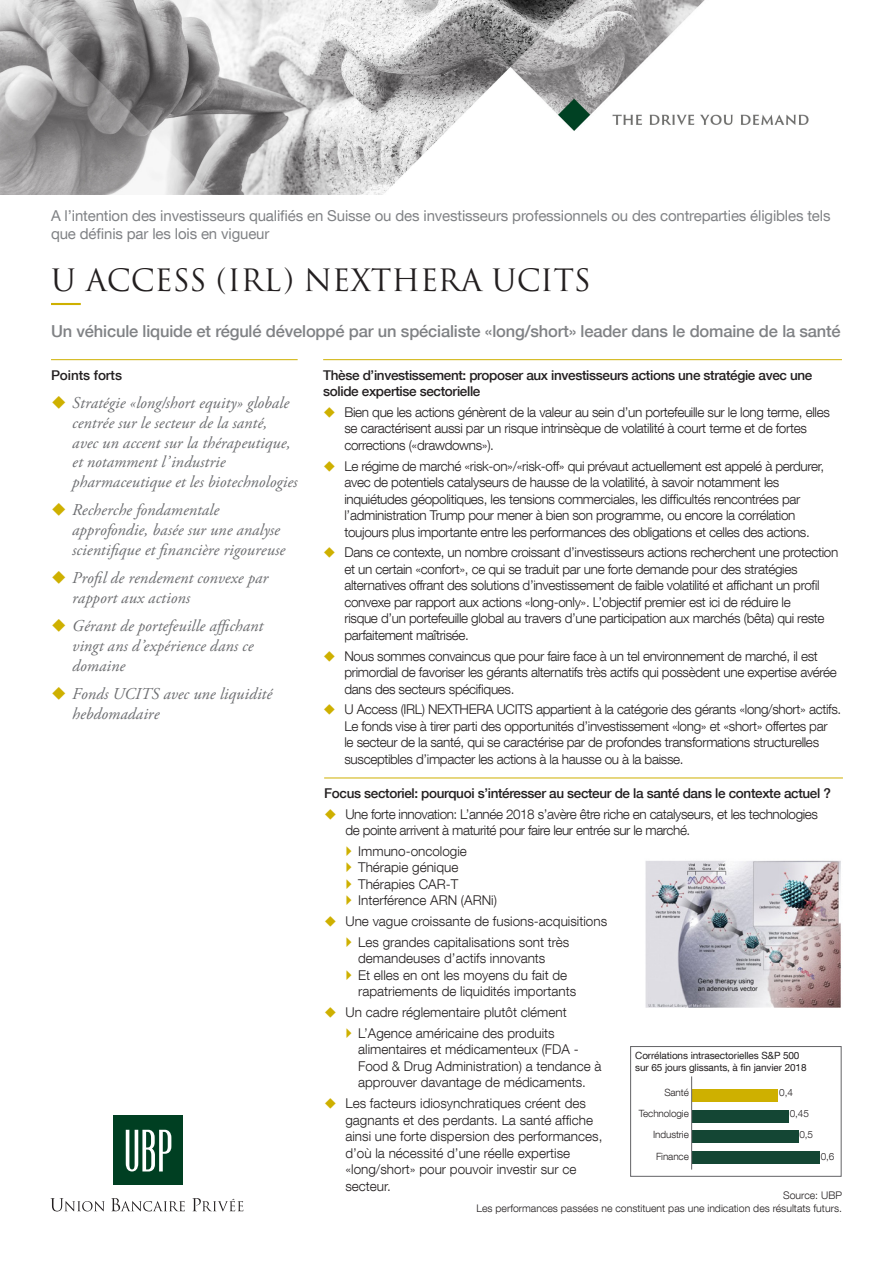
<style>
.page{position:relative;width:893px;height:1263px;background:#fff}
.page>*{position:absolute;margin:0;border:0;box-sizing:border-box;transform-origin:0 0}
.nom_du_fonds{font:30px "Trajan Pro 3";color:#231f20}
.t1{font:italic 16.5px/19.8px "Adobe Garamond Pro";letter-spacing:.005em;color:#6c6d70}
.Texte_Intro{font:500 16.5px "Helvetica Neue LT Com";letter-spacing:-.01em;color:#808285}
.For_qualified_invest{font:15px/18px "Helvetica Neue LT Com";letter-spacing:-.01em;color:#808285}
.Texte_-_Points{font:300 13.5px/16.5px "Helvetica Neue LT Com";letter-spacing:-.025em;color:#231f20}
.Texte_-_Points-2{font:300 13.5px/16.5px "Helvetica Neue LT Com";color:#231f20}
.Titre_Niv_2{font:500 13.5px/16.5px "Helvetica Neue LT Com";letter-spacing:-.025em;color:#231f20}
.Titre_Niv_2-2{font:500 13.5px "Helvetica Neue LT Com";letter-spacing:-.005em;color:#231f20}
.Sources{font:300 10.5px "Helvetica Neue LT Com";color:#231f20}
.Texte_Tableau{font:10.05px/12.6px "Helvetica Neue LT Com";letter-spacing:-.01em;color:#231f20}
.Texte_Tableau-2{font:300 10.05px "Helvetica Neue LT Com";letter-spacing:-.01em;color:#231f20}
</style>
<div class="page">
<svg style="left:50px;top:1198px;width:55px;height:13px"></svg>
<svg style="left:111px;top:1198px;width:74px;height:13px"></svg>
<svg style="left:192px;top:1198px;width:51px;height:13px"></svg>
<div style="left:113px;top:1116px;width:70px;height:69px;background:#003f22"></div>
<svg style="left:126px;top:1130px;width:45px;height:41px"></svg>
<hr style="left:51px;top:303px;width:30px;height:2px;background:#ceb000">
<hr style="left:323px;top:359px;width:519px;height:1px;background:#ceb000">
<hr style="left:324px;top:778px;width:519px;height:1px;background:#ceb000">
<hr style="left:51px;top:359px;width:247px;height:1px;background:#ceb000">
<img style="left:0;top:0;width:809px;height:195px">
<img style="left:645px;top:860px;width:196px;height:148px">
<div style="left:692px;top:1089px;width:85px;height:13px;background:#ceb000"></div>
<div style="left:692px;top:1110px;width:96px;height:12px;background:#144634"></div>
<div style="left:692px;top:1130px;width:107px;height:13px;background:#144634"></div>
<div style="left:692px;top:1151px;width:128px;height:13px;background:#144634"></div>
<hr style="left:691px;top:1076px;width:1px;height:93px;background:#636366">
<div style="left:630px;top:1046px;width:211px;height:131px;border:1px solid #636366"></div>
<p class="For_qualified_invest" style="left:51px;top:206px;width:781px">A l’intention des investisseurs qualifiés en Suisse ou des investisseurs professionnels ou des contreparties éligibles tels que définis par les lois en vigueur</p>
<p class="nom_du_fonds" style="left:51px;top:260px;width:541px">U ACCESS (IRL) NEXTHERA UCITS</p>
<p class="Texte_Intro" style="left:51px;top:321px;width:791px">Un véhicule liquide et régulé développé par un spécialiste «long/short» leader dans le domaine de la santé</p>
<p class="Titre_Niv_2" style="left:323px;top:366px;width:491px">Thèse d’investissement: proposer aux investisseurs actions une stratégie avec une solide expertise sectorielle</p>
<p class="Texte_-_Points" style="left:344px;top:403px;width:487px">Bien que les actions génèrent de la valeur au sein d’un portefeuille sur le long terme, elles se caractérisent aussi par un risque intrinsèque de volatilité à court terme et de fortes corrections («drawdowns»).</p>
<p class="Texte_-_Points" style="left:344px;top:457px;width:481px">Le régime de marché «risk-on»/«risk-off» qui prévaut actuellement est appelé à perdurer, avec de potentiels catalyseurs de hausse de la volatilité, à savoir notamment les inquiétudes géopolitiques, les tensions commerciales, les difficultés rencontrées par l’administration Trump pour mener à bien son programme, ou encore la corrélation toujours plus importante entre les performances des obligations et celles des actions.</p>
<p class="Texte_-_Points" style="left:344px;top:544px;width:495px">Dans ce contexte, un nombre croissant d’investisseurs actions recherchent une protection et un certain «confort», ce qui se traduit par une forte demande pour des stratégies alternatives offrant des solutions d’investissement de faible volatilité et affichant un profil convexe par rapport aux actions «long-only». L’objectif premier est ici de réduire le<br>risque d’un portefeuille global au travers d’une participation aux marchés (bêta) qui reste parfaitement maîtrisée.</p>
<p class="Texte_-_Points" style="left:344px;top:647px;width:494px">Nous sommes convaincus que pour faire face à un tel environnement de marché, il est primordial de favoriser les gérants alternatifs très actifs qui possèdent une expertise avérée dans des secteurs spécifiques.</p>
<p class="Texte_-_Points" style="left:344px;top:701px;width:498px">U Access (IRL) NEXTHERA UCITS appartient à la catégorie des gérants «long/short» actifs.<br>Le fonds vise à tirer parti des opportunités d’investissement «long» et «short» offertes par<br>le secteur de la santé, qui se caractérise par de profondes transformations structurelles susceptibles d’impacter les actions à la hausse ou à la baisse.</p>
<p class="Titre_Niv_2" style="left:324px;top:785px;width:508px">Focus sectoriel: pourquoi s’intéresser au secteur de la santé dans le contexte actuel ?</p>
<p class="Texte_-_Points" style="left:345px;top:805px;width:474px">Une forte innovation: L’année 2018 s’avère être riche en catalyseurs, et les technologies de pointe arrivent à maturité pour faire leur entrée sur le marché.</p>
<p class="Texte_-_Points-2" style="left:358px;top:842px;width:110px">Immuno-oncologie</p>
<p class="Texte_-_Points-2" style="left:358px;top:859px;width:102px">Thérapie génique</p>
<p class="Texte_-_Points-2" style="left:358px;top:875px;width:102px">Thérapies CAR-T</p>
<p class="Texte_-_Points-2" style="left:358px;top:892px;width:140px">Interférence ARN (ARNi)</p>
<p class="Texte_-_Points-2" style="left:345px;top:913px;width:263px">Une vague croissante de fusions-acquisitions</p>
<p class="Texte_-_Points-2" style="left:358px;top:933px;width:213px">Les grandes capitalisations sont très demandeuses d’actifs innovants</p>
<p class="Texte_-_Points-2" style="left:358px;top:966px;width:219px">Et elles en ont les moyens du fait de rapatriements de liquidités importants</p>
<p class="Texte_-_Points-2" style="left:345px;top:1004px;width:223px">Un cadre réglementaire plutôt clément</p>
<p class="Texte_-_Points-2" style="left:358px;top:1024px;width:245px">L’Agence américaine des produits alimentaires et médicamenteux (FDA - Food &amp; Drug Administration) a tendance à approuver davantage de médicaments.</p>
<p class="Texte_-_Points-2" style="left:345px;top:1095px;width:259px">Les facteurs idiosynchratiques créent des gagnants et des perdants. La santé affiche ainsi une forte dispersion des performances, d’où la nécessité d’une réelle expertise «long/short» pour pouvoir investir sur ce secteur.</p>
<p class="Titre_Niv_2-2" style="left:51px;top:367px;width:73px">Points forts</p>
<p class="t1" style="left:72px;top:393px;width:227px">Stratégie «long/short equity» globale centrée sur le secteur de la santé,<br>avec un accent sur la thérapeutique, et notamment l’industrie pharmaceutique et les biotechnologies</p>
<p class="t1" style="left:72px;top:501px;width:214px">Recherche fondamentale approfondie, basée sur une analyse scientifique et financière rigoureuse</p>
<p class="t1" style="left:72px;top:569px;width:197px">Profil de rendement convexe par rapport aux actions</p>
<p class="t1" style="left:72px;top:617px;width:192px">Gérant de portefeuille affichant vingt ans d’expérience dans ce domaine</p>
<p class="t1" style="left:72px;top:685px;width:201px">Fonds UCITS avec une liquidité hebdomadaire</p>
<p class="Texte_Tableau" style="left:635px;top:1048px;width:173px">Corrélations intrasectorielles S&amp;P 500 sur 65 jours glissants, à fin janvier 2018</p>
<p class="Texte_Tableau-2" style="left:664px;top:1086px;width:26px">Santé</p>
<p class="Texte_Tableau-2" style="left:779px;top:1086px;width:15px">0,4</p>
<p class="Texte_Tableau-2" style="left:639px;top:1107px;width:52px">Technologie</p>
<p class="Texte_Tableau-2" style="left:790px;top:1107px;width:21px">0,45</p>
<p class="Texte_Tableau-2" style="left:653px;top:1128px;width:37px">Industrie</p>
<p class="Texte_Tableau-2" style="left:799px;top:1128px;width:15px">0,5</p>
<p class="Texte_Tableau-2" style="left:656px;top:1150px;width:34px">Finance</p>
<p class="Texte_Tableau-2" style="left:821px;top:1150px;width:15px">0,6</p>
<p class="Sources" style="left:783px;top:1189px;width:60px">Source: UBP</p>
<p class="Sources" style="left:476px;top:1202px;width:367px">Les performances passées ne constituent pas une indication des résultats futurs.</p>
</div>
